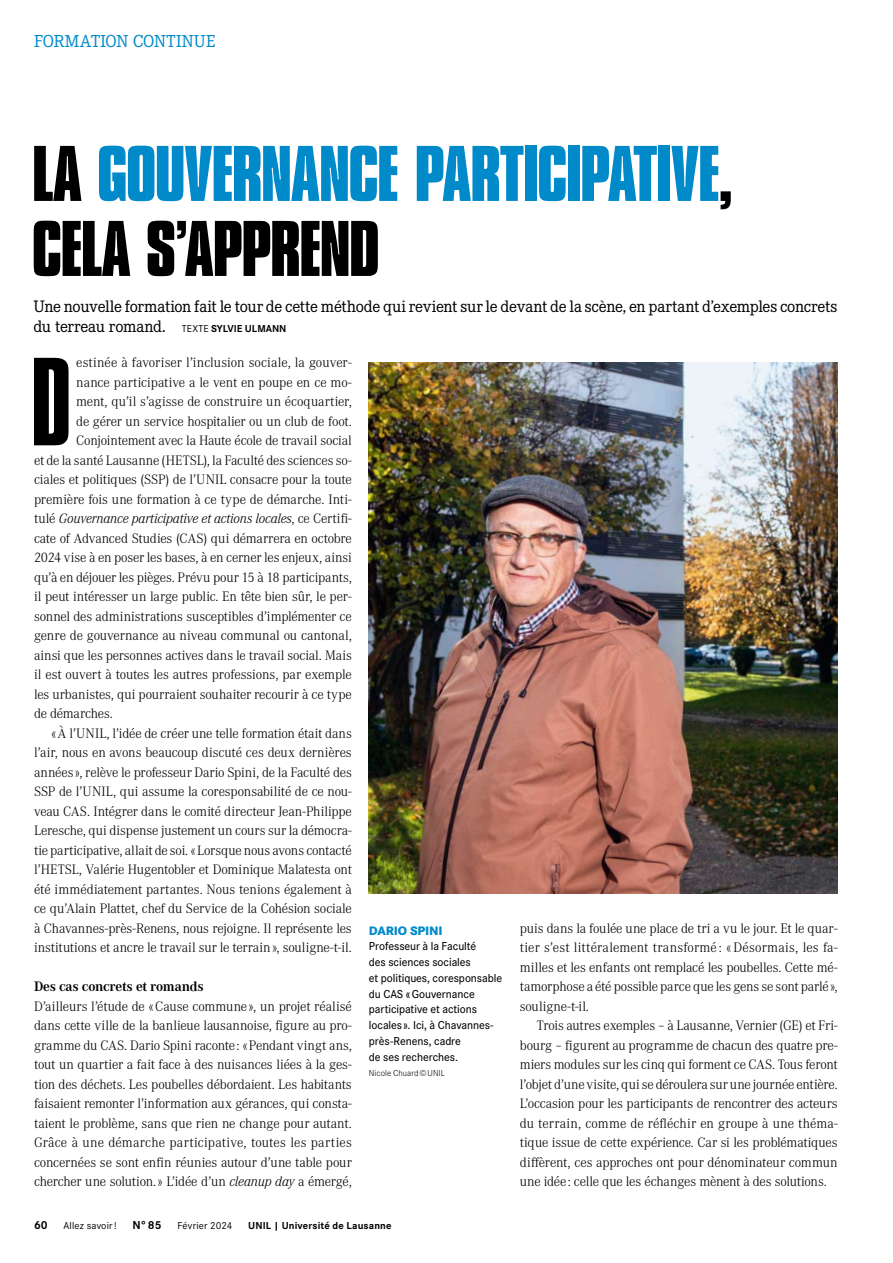
<style>
.page{position:relative;width:893px;height:1263px;background:#fff}
.page>*{position:absolute;margin:0;border:0;box-sizing:border-box;transform-origin:0 0}
.t1{font:131.25px "Compacta Pro";color:#000}
.t2{font:700 82.5px/75px "Compacta Pro";letter-spacing:-.025em;color:#008aca}
.t3{font:18px "Corporate E";letter-spacing:.01em;color:#008aca}
.t4{font:17.25px/19.5px "Corporate E";letter-spacing:-.02em;color:#000}
.t5{font:300 14.25px/19.5px "Corporate A";letter-spacing:-.01em;color:#000;text-align:justify}
.t6{font:italic 300 14.25px "Corporate A";letter-spacing:-.005em;color:#000}
.t7{font:700 14.25px "Corporate A";letter-spacing:-.01em;color:#000}
.t8{font:800 12.75px "Corporate S";letter-spacing:-.01em;color:#008aca}
.t9{font:500 12px/15.8px "Corporate S";letter-spacing:-.005em;color:#000}
.t10{font:700 12px "Corporate S";color:#000}
.t11{font:700 10.5px "Corporate S";letter-spacing:.01em;color:#000}
.t12{font:10.5px "Corporate S";letter-spacing:.015em;color:#000}
.t13{font:300 9px "Corporate S";letter-spacing:.01em;color:#000}
.s1{color:#000}
.s2{font-family:"Corporate S";font-size:10.5px}
.s3{font-family:"Corporate S";font-weight:700;font-size:10.5px}
.s4{font-style:normal}
.s5{font-style:italic}
</style>
<div class="page">
<img style="left:369px;top:362px;width:469px;height:532px">
<p class="t3" style="left:34px;top:29px;width:183px">FORMATION CONTINUE</p>
<p class="t2" style="left:31px;top:138px;width:704px"><span class="s1">LA</span> GOUVERNANCE PARTICIPATIVE<span class="s1">,<br>CELA S’APPREND</span></p>
<p class="t4" style="left:34px;top:296px;width:805px">Une nouvelle formation fait le tour de cette méthode qui revient sur le devant de la scène, en partant d’exemples concrets du terreau romand. <span class="s2">TEXTE</span> <span class="s3">SYLVIE ULMANN</span></p>
<p class="t1" style="left:30px;top:332px;width:43px">D</p>
<p class="t5" style="left:76px;top:352px;width:277px">estinée à favoriser l’inclusion sociale, la gouver-</p>
<p class="t5" style="left:76px;top:372px;width:277px">nance participative a le vent en poupe en ce mo-</p>
<p class="t5" style="left:76px;top:391px;width:277px">ment, qu’il s’agisse de construire un écoquartier,</p>
<p class="t5" style="left:76px;top:411px;width:277px">de gérer un service hospitalier ou un club de foot.</p>
<p class="t5" style="left:76px;top:430px;width:277px">Conjointement avec la Haute école de travail social</p>
<p class="t5" style="left:34px;top:450px;width:319px">et de la santé Lausanne (HETSL), la Faculté des sciences so-</p>
<p class="t5" style="left:34px;top:469px;width:319px">ciales et politiques (SSP) de l’UNIL consacre pour la toute</p>
<p class="t5" style="left:34px;top:489px;width:319px">première fois une formation à ce type de démarche. Inti-</p>
<p class="t6" style="left:34px;top:508px;width:319px"><span class="s4">tulé</span> Gouvernance participative et actions locales<span class="s4">, ce Certifi-</span></p>
<p class="t5" style="left:34px;top:528px;width:319px">cate of Advanced Studies (CAS) qui démarrera en octobre</p>
<p class="t5" style="left:34px;top:547px;width:319px">2024 vise à en poser les bases, à en cerner les enjeux, ainsi</p>
<p class="t5" style="left:34px;top:567px;width:319px">qu’à en déjouer les pièges. Prévu pour 15 à 18 participants,</p>
<p class="t5" style="left:34px;top:586px;width:319px">il peut intéresser un large public. En tête bien sûr, le per-</p>
<p class="t5" style="left:34px;top:606px;width:319px">sonnel des administrations susceptibles d’implémenter ce</p>
<p class="t5" style="left:34px;top:625px;width:319px">genre de gouvernance au niveau communal ou cantonal,</p>
<p class="t5" style="left:34px;top:645px;width:319px">ainsi que les personnes actives dans le travail social. Mais</p>
<p class="t5" style="left:34px;top:664px;width:319px">il est ouvert à toutes les autres professions, par exemple</p>
<p class="t5" style="left:34px;top:684px;width:319px">les urbanistes, qui pourraient souhaiter recourir à ce type</p>
<p class="t5" style="left:34px;top:703px;width:80px">de démarches.</p>
<p class="t5" style="left:34px;top:723px;width:319px;text-indent:17px">«À l’UNIL, l’idée de créer une telle formation était dans l’air, nous en avons beaucoup discuté ces deux dernières années», relève le professeur Dario Spini, de la Faculté des SSP de l’UNIL, qui assume la coresponsabilité de ce nou&shy;veau CAS. Intégrer dans le comité directeur Jean-Philippe Leresche, qui dispense justement un cours sur la démocra&shy;tie participative, allait de soi. «Lorsque nous avons contacté l’HETSL, Valérie Hugentobler et Dominique Malatesta ont été immédiatement partantes. Nous tenions également à ce qu’Alain Plattet, chef du Service de la Cohésion sociale à Chavannes-près-Renens, nous rejoigne. Il représente les institutions et ancre le travail sur le terrain», souligne-t-il.</p>
<p class="t7" style="left:34px;top:977px;width:171px">Des cas concrets et romands</p>
<p class="t5" style="left:34px;top:996px;width:319px">D’ailleurs l’étude de «Cause commune», un projet réalisé dans cette ville de la banlieue lausannoise, figure au pro&shy;gramme du CAS. Dario Spini raconte: «Pendant vingt ans, tout un quartier a fait face à des nuisances liées à la ges&shy;tion des déchets. Les poubelles débordaient. Les habitants faisaient remonter l’information aux gérances, qui consta&shy;taient le problème, sans que rien ne change pour autant.<br>Grâce à une démarche participative, toutes les parties concernées se sont enfin réunies autour d’une table pour chercher une solution.» L’idée d’un <span class="s5">cleanup day</span> a émergé,</p>
<p class="t8" style="left:369px;top:920px;width:75px">DARIO SPINI</p>
<p class="t9" style="left:369px;top:937px;width:135px">Professeur à la Faculté<br>des sciences sociales<br>et politiques, coresponsable du CAS «Gouvernance participative et actions locales». Ici, à Chavannes&shy;près-Renens, cadre<br>de ses recherches.</p>
<p class="t13" style="left:369px;top:1067px;width:78px">Nicole Chuard©UNIL</p>
<p class="t10" style="left:34px;top:1215px;width:15px">60</p>
<p class="t12" style="left:63px;top:1217px;width:55px">Allez savoir!</p>
<p class="t10" style="left:132px;top:1215px;width:31px">N°85</p>
<p class="t12" style="left:177px;top:1217px;width:57px">Février 2024</p>
<p class="t11" style="left:248px;top:1217px;width:145px">UNIL | Université de Lausanne</p>
<p class="t5" style="left:520px;top:918px;width:319px">puis dans la foulée une place de tri a vu le jour. Et le quar&shy;tier s’est littéralement transformé : «Désormais, les fa&shy;milles et les enfants ont remplacé les poubelles. Cette mé&shy;tamorphose a été possible parce que les gens se sont parlé», souligne-t-il.</p>
<p class="t5" style="left:520px;top:1015px;width:319px;text-indent:17px">Trois autres exemples – à Lausanne, Vernier (GE) et Fri&shy;bourg – figurent au programme de chacun des quatre pre&shy;miers modules sur les cinq qui forment ce CAS. Tous feront l’objet d’une visite, qui se déroulera sur une journée entière.<br>L’occasion pour les participants de rencontrer des acteurs du terrain, comme de réfléchir en groupe à une théma&shy;tique issue de cette expérience. Car si les problématiques diffèrent, ces approches ont pour dénominateur commun une idée: celle que les échanges mènent à des solutions.</p>
</div>
